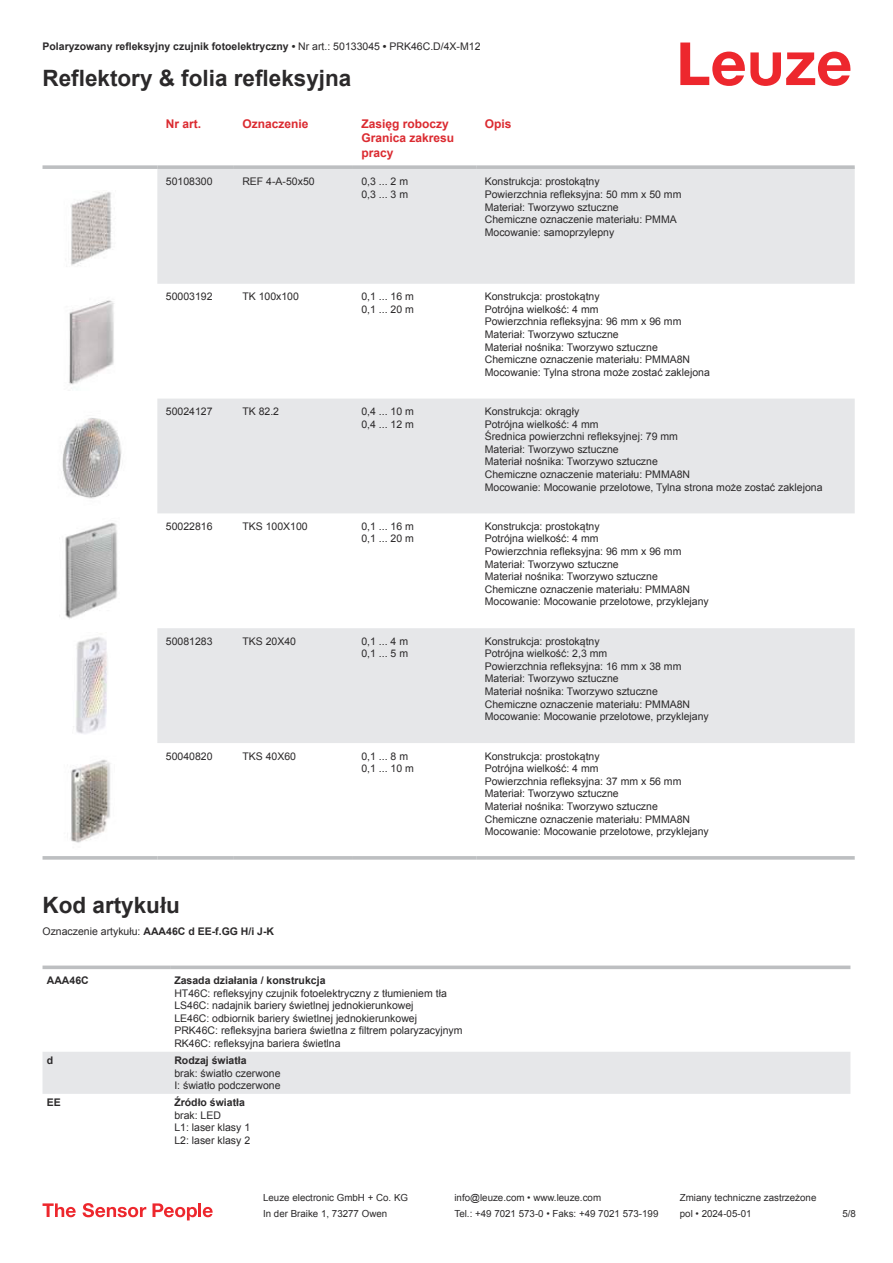
<style>
.page{position:relative;width:893px;height:1263px;background:#fff}
.page>*{position:absolute;margin:0;border:0;box-sizing:border-box;transform-origin:0 0}
.t1{font:700 22.5px "Arial";color:#2b292a}
.t2{font:700 12px/14.4px "Arial";color:#db2a30}
.t3{font:10.5px/12.6px "Arial";color:#2b292a}
.t4{font:700 10.5px "Arial";color:#2b292a}
.t5{font:9.75px "Arial";color:#2b292a}
.s1{font-weight:400}
</style>
<div class="page">
<svg style="left:680px;top:43px;width:170px;height:43px"></svg>
<svg style="left:157px;top:169px;width:698px;height:574px;fill:#e6e7e9"></svg>
<svg style="left:43px;top:165px;width:114px;height:4px"></svg>
<svg style="left:157px;top:165px;width:77px;height:4px"></svg>
<svg style="left:234px;top:165px;width:119px;height:4px"></svg>
<svg style="left:353px;top:165px;width:123px;height:4px"></svg>
<svg style="left:476px;top:165px;width:379px;height:4px;background:#c3c5c7"></svg>
<svg style="left:43px;top:856px;width:114px;height:4px"></svg>
<svg style="left:157px;top:856px;width:77px;height:4px"></svg>
<svg style="left:234px;top:856px;width:119px;height:4px"></svg>
<svg style="left:353px;top:856px;width:123px;height:4px"></svg>
<svg style="left:476px;top:856px;width:379px;height:4px;background:#c3c5c7"></svg>
<img style="left:71px;top:192px;width:41px;height:74px">
<img style="left:69px;top:300px;width:45px;height:85px">
<img style="left:62px;top:418px;width:60px;height:81px">
<img style="left:65px;top:523px;width:53px;height:96px">
<img style="left:73px;top:637px;width:34px;height:97px">
<img style="left:70px;top:759px;width:41px;height:84px">
<div style="left:43px;top:1052px;width:807px;height:42px;background:#e6e7e9"></div>
<svg style="left:43px;top:965px;width:127px;height:4px"></svg>
<svg style="left:170px;top:965px;width:680px;height:4px;background:#c6c7c9"></svg>
<svg style="left:43px;top:1203px;width:33px;height:14px"></svg>
<svg style="left:83px;top:1203px;width:63px;height:14px"></svg>
<svg style="left:153px;top:1203px;width:44px;height:17px"></svg>
<hr style="left:198px;top:1203px;width:3px;height:14px;background:#ed272d">
<svg style="left:203px;top:1207px;width:10px;height:10px"></svg>
<p class="t4" style="left:43px;top:43px;width:440px">Polaryzowany refleksyjny czujnik fotoelektryczny • <span class="s1">Nr art.: 50133045</span> • <span class="s1">PRK46C.D/4X-M12</span></p>
<h1 class="t1" style="left:43px;top:70px;width:310px">Reflektory &amp; folia refleksyjna</h1>
<p class="t2" style="left:166px;top:116px;width:37px">Nr art.</p>
<p class="t2" style="left:242px;top:117px;width:68px">Oznaczenie</p>
<p class="t2" style="left:361px;top:116px;width:94px">Zasięg roboczy<br>Granica zakresu pracy</p>
<p class="t2" style="left:485px;top:117px;width:28px">Opis</p>
<p class="t3" style="left:166px;top:176px;width:48px">50108300</p>
<p class="t3" style="left:242px;top:175px;width:74px">REF 4-A-50x50</p>
<p class="t3" style="left:361px;top:176px;width:48px">0,3 ... 2 m<br>0,3 ... 3 m</p>
<p class="t3" style="left:485px;top:175px;width:198px">Konstrukcja: prostokątny<br>Powierzchnia refleksyjna: 50 mm x 50 mm<br>Materiał: Tworzywo sztuczne<br>Chemiczne oznaczenie materiału: PMMA<br>Mocowanie: samoprzylepny</p>
<p class="t3" style="left:166px;top:290px;width:48px">50003192</p>
<p class="t3" style="left:242px;top:290px;width:58px">TK 100x100</p>
<p class="t3" style="left:361px;top:291px;width:54px">0,1 ... 16 m<br>0,1 ... 20 m</p>
<p class="t3" style="left:485px;top:290px;width:227px">Konstrukcja: prostokątny<br>Potrójna wielkość: 4 mm<br>Powierzchnia refleksyjna: 96 mm x 96 mm Materiał: Tworzywo sztuczne<br>Materiał nośnika: Tworzywo sztuczne Chemiczne oznaczenie materiału: PMMA8N Mocowanie: Tylna strona może zostać zaklejona</p>
<p class="t3" style="left:166px;top:406px;width:48px">50024127</p>
<p class="t3" style="left:242px;top:406px;width:38px">TK 82.2</p>
<p class="t3" style="left:361px;top:406px;width:54px">0,4 ... 10 m<br>0,4 ... 12 m</p>
<p class="t3" style="left:485px;top:405px;width:339px">Konstrukcja: okrągły<br>Potrójna wielkość: 4 mm<br>Średnica powierzchni refleksyjnej: 79 mm<br>Materiał: Tworzywo sztuczne<br>Materiał nośnika: Tworzywo sztuczne<br>Chemiczne oznaczenie materiału: PMMA8N<br>Mocowanie: Mocowanie przelotowe, Tylna strona może zostać zaklejona</p>
<p class="t3" style="left:166px;top:521px;width:48px">50022816</p>
<p class="t3" style="left:242px;top:520px;width:67px">TKS 100X100</p>
<p class="t3" style="left:361px;top:521px;width:54px">0,1 ... 16 m<br>0,1 ... 20 m</p>
<p class="t3" style="left:485px;top:520px;width:226px">Konstrukcja: prostokątny<br>Potrójna wielkość: 4 mm<br>Powierzchnia refleksyjna: 96 mm x 96 mm Materiał: Tworzywo sztuczne<br>Materiał nośnika: Tworzywo sztuczne Chemiczne oznaczenie materiału: PMMA8N Mocowanie: Mocowanie przelotowe, przyklejany</p>
<p class="t3" style="left:166px;top:636px;width:48px">50081283</p>
<p class="t3" style="left:242px;top:635px;width:55px">TKS 20X40</p>
<p class="t3" style="left:361px;top:636px;width:48px">0,1 ... 4 m<br>0,1 ... 5 m</p>
<p class="t3" style="left:485px;top:635px;width:226px">Konstrukcja: prostokątny<br>Potrójna wielkość: 2,3 mm<br>Powierzchnia refleksyjna: 16 mm x 38 mm Materiał: Tworzywo sztuczne<br>Materiał nośnika: Tworzywo sztuczne Chemiczne oznaczenie materiału: PMMA8N Mocowanie: Mocowanie przelotowe, przyklejany</p>
<p class="t3" style="left:166px;top:750px;width:48px">50040820</p>
<p class="t3" style="left:242px;top:749px;width:55px">TKS 40X60</p>
<p class="t3" style="left:361px;top:750px;width:54px">0,1 ... 8 m<br>0,1 ... 10 m</p>
<p class="t3" style="left:485px;top:749px;width:226px">Konstrukcja: prostokątny<br>Potrójna wielkość: 4 mm<br>Powierzchnia refleksyjna: 37 mm x 56 mm Materiał: Tworzywo sztuczne<br>Materiał nośnika: Tworzywo sztuczne Chemiczne oznaczenie materiału: PMMA8N Mocowanie: Mocowanie przelotowe, przyklejany</p>
<h1 class="t1" style="left:43px;top:889px;width:139px">Kod artykułu</h1>
<p class="t4" style="left:43px;top:924px;width:233px"><span class="s1">Oznaczenie artykułu:</span> AAA46C d EE-f.GG H/i J-K</p>
<p class="t4" style="left:47px;top:973px;width:43px">AAA46C</p>
<p class="t4" style="left:174px;top:973px;width:153px">Zasada działania / konstrukcja</p>
<p class="t3" style="left:174px;top:986px;width:290px">HT46C: refleksyjny czujnik fotoelektryczny z tłumieniem tła LS46C: nadajnik bariery świetlnej jednokierunkowej<br>LE46C: odbiornik bariery świetlnej jednokierunkowej PRK46C: refleksyjna bariera świetlna z filtrem polaryzacyjnym RK46C: refleksyjna bariera świetlna</p>
<p class="t4" style="left:47px;top:1056px;width:8px">d</p>
<p class="t4" style="left:174px;top:1053px;width:74px">Rodzaj światła</p>
<p class="t3" style="left:174px;top:1066px;width:108px">brak: światło czerwone<br>I: światło podczerwone</p>
<p class="t4" style="left:47px;top:1098px;width:16px">EE</p>
<p class="t4" style="left:174px;top:1095px;width:72px">Źródło światła</p>
<p class="t3" style="left:174px;top:1109px;width:77px">brak: LED<br>L1: laser klasy 1<br>L2: laser klasy 2</p>
<p class="t5" style="left:263px;top:1191px;width:146px">Leuze electronic GmbH + Co. KG</p>
<p class="t5" style="left:454px;top:1191px;width:148px">info@leuze.com • www.leuze.com</p>
<p class="t5" style="left:680px;top:1191px;width:138px">Zmiany techniczne zastrzeżone</p>
<p class="t5" style="left:263px;top:1210px;width:126px">In der Braike 1, 73277 Owen</p>
<p class="t5" style="left:454px;top:1207px;width:205px">Tel.: +49 7021 573-0 • Faks: +49 7021 573-199</p>
<p class="t5" style="left:680px;top:1207px;width:73px">pol • 2024-05-01</p>
<p class="t5" style="left:842px;top:1210px;width:15px">5 /8</p>
</div>
